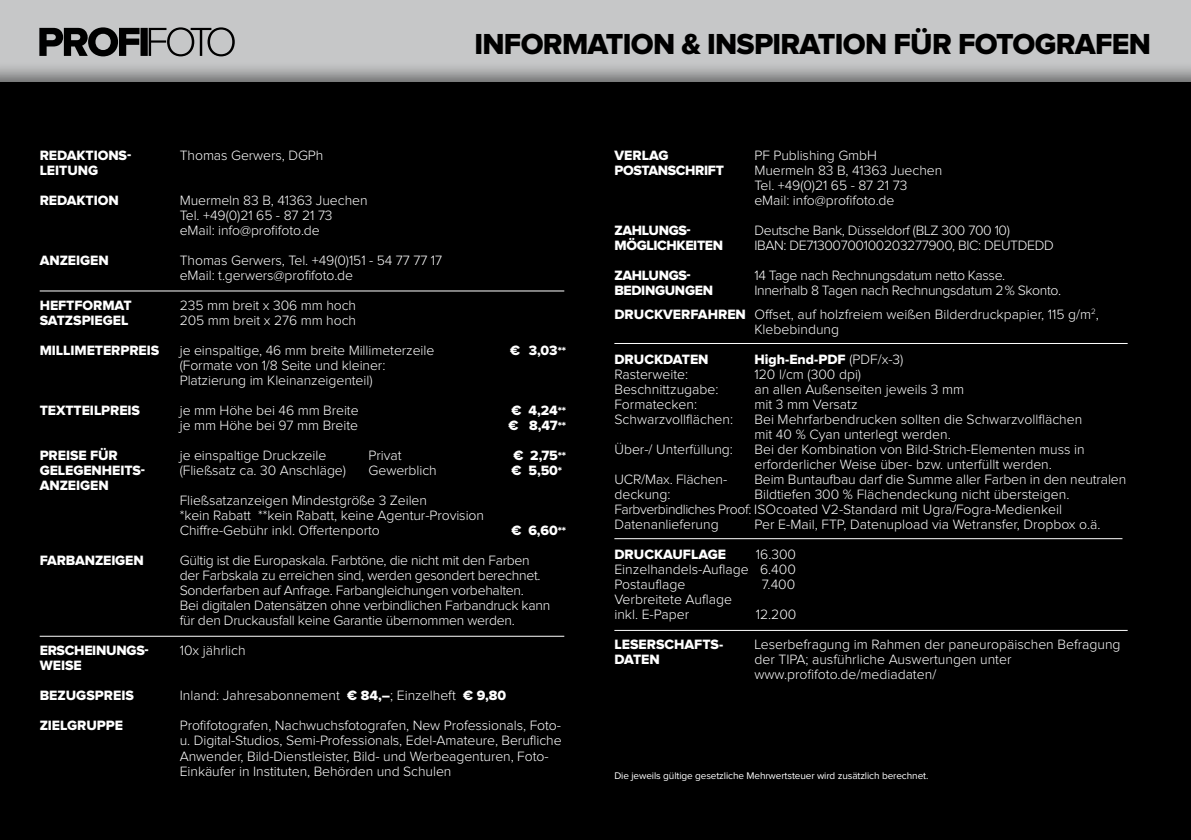
<style>
.page{position:relative;width:1191px;height:840px;background:#fff}
.page>*{position:absolute;margin:0;border:0;box-sizing:border-box;transform-origin:0 0}
.t1{font:30px "Proxima Nova Extrabld";letter-spacing:-.025em;color:#000}
.t2{font:300 14px/15px "Proxima Nova";letter-spacing:-.005em;color:#fff}
.t3{font:14px/30px "Proxima Nova Extrabld";letter-spacing:-.005em;color:#fff}
.t4{font:300 14px "Proxima Nova";letter-spacing:-.025em;color:#fff}
.t5{font:14px "Proxima Nova Extrabld";letter-spacing:-.025em;color:#fff}
.t6{font:10px "Proxima Nova";letter-spacing:-.01em;color:#fff}
.s1{font-size:12px}
.s2{font-family:"Proxima Nova Extrabld";font-weight:400}
.s3{font-family:"Proxima Nova";font-weight:300}
</style>
<div class="page">
<div style="left:0;top:0;width:1191px;height:839px;background:#000"></div>
<hr style="left:40px;top:290px;width:524px;height:1px;background:#fff">
<hr style="left:40px;top:635px;width:524px;height:1px;background:#fff">
<hr style="left:614px;top:343px;width:513px;height:1px;background:#fff">
<hr style="left:614px;top:629px;width:513px;height:1px;background:#fff">
<hr style="left:614px;top:538px;width:508px;height:1px;background:#fff">
<div style="left:0;top:0;width:1191px;height:84px;background:#000;opacity:.5"></div>
<svg style="left:39px;top:27px;width:196px;height:29px"></svg>
<h1 class="t1" style="left:474px;top:30px;width:678px">INFORMATION &amp; INSPIRATION FÜR FOTOGRAFEN</h1>
<p class="t3" style="left:40px;top:141px;width:93px">REDAKTIONS-</p>
<p class="t2" style="left:180px;top:148px;width:145px">Thomas Gerwers, DGPh</p>
<p class="t3" style="left:40px;top:156px;width:81px">LEITUNG<br>REDAKTION</p>
<p class="t2" style="left:180px;top:193px;width:189px">Muermeln 83 B, 41363 Juechen<br>Tel. +49(0)21 65 - 87 21 73 eMail: info@profifoto.de</p>
<p class="t3" style="left:40px;top:246px;width:71px">ANZEIGEN</p>
<p class="t2" style="left:180px;top:253px;width:264px">Thomas Gerwers, Tel. +49(0)151 - 54 77 77 17 eMail: t.gerwers@profifoto.de</p>
<p class="t3" style="left:40px;top:291px;width:93px">HEFTFORMAT</p>
<p class="t2" style="left:180px;top:298px;width:178px">235 mm breit x 306 mm hoch</p>
<p class="t3" style="left:40px;top:305px;width:90px">SATZSPIEGEL</p>
<p class="t2" style="left:180px;top:313px;width:178px">205 mm breit x 276 mm hoch</p>
<p class="t3" style="left:40px;top:336px;width:121px">MILLIMETERPREIS</p>
<p class="t2" style="left:180px;top:343px;width:256px">je einspaltige, 46 mm breite Millimeterzeile</p>
<p class="t3" style="left:510px;top:336px;width:57px">€ 3,03<span class="s1">**</span></p>
<p class="t2" style="left:180px;top:358px;width:207px">(Formate von 1/8 Seite und kleiner:<br>Platzierung im Kleinanzeigenteil)</p>
<p class="t3" style="left:40px;top:396px;width:102px">TEXTTEILPREIS</p>
<p class="t2" style="left:180px;top:403px;width:180px">je mm Höhe bei 46 mm Breite</p>
<p class="t3" style="left:511px;top:396px;width:56px">€ 4,24<span class="s1">**</span></p>
<p class="t2" style="left:180px;top:418px;width:180px">je mm Höhe bei 97 mm Breite</p>
<p class="t3" style="left:508px;top:411px;width:59px">€ 8,47<span class="s1">**</span></p>
<p class="t3" style="left:40px;top:441px;width:80px">PREISE FÜR</p>
<p class="t2" style="left:180px;top:448px;width:148px">je einspaltige Druckzeile</p>
<p class="t2" style="left:369px;top:448px;width:34px">Privat</p>
<p class="t3" style="left:513px;top:441px;width:54px">€ 2,75<span class="s1">**</span></p>
<p class="t3" style="left:40px;top:456px;width:107px">GELEGENHEITS-</p>
<p class="t2" style="left:180px;top:463px;width:168px">(Fließsatz ca. 30 Anschläge)</p>
<p class="t2" style="left:369px;top:463px;width:70px">Gewerblich</p>
<p class="t3" style="left:511px;top:456px;width:52px">€ 5,50<span class="s1">*</span></p>
<p class="t3" style="left:40px;top:471px;width:71px">ANZEIGEN</p>
<p class="t2" style="left:180px;top:493px;width:306px">Fließsatzanzeigen Mindestgröße 3 Zeilen<br>*kein Rabatt **kein Rabatt, keine Agentur-Provision<br>Chiffre-Gebühr inkl. Offertenporto</p>
<p class="t3" style="left:511px;top:516px;width:56px">€ 6,60<span class="s1">**</span></p>
<p class="t3" style="left:40px;top:546px;width:106px">FARBANZEIGEN</p>
<p class="t2" style="left:180px;top:553px;width:372px">Gültig ist die Europaskala. Farbtöne, die nicht mit den Farben der Farbskala zu erreichen sind, werden gesondert berechnet.<br>Sonderfarben auf Anfrage. Farbangleichungen vorbehalten.<br>Bei digitalen Datensätzen ohne verbindlichen Farbandruck kann für den Druckausfall keine Garantie übernommen werden.</p>
<p class="t3" style="left:40px;top:636px;width:111px">ERSCHEINUNGS-</p>
<p class="t2" style="left:180px;top:643px;width:67px">10x jährlich</p>
<p class="t3" style="left:40px;top:651px;width:96px">WEISE<br>BEZUGSPREIS</p>
<p class="t2" style="left:180px;top:688px;width:328px">Inland: Jahresabonnement <span class="s2">€ 84,–</span>; Einzelheft <span class="s2">€ 9,80</span></p>
<p class="t3" style="left:40px;top:711px;width:85px">ZIELGRUPPE</p>
<p class="t2" style="left:180px;top:718px;width:383px">Profifotografen, Nachwuchsfotografen, New Professionals, Foto&shy;u. Digital-Studios, Semi-Professionals, Edel-Amateure, Berufliche Anwender, Bild-Dienstleister, Bild- und Werbeagenturen, Foto-Einkäufer in Instituten, Behörden und Schulen</p>
<p class="t3" style="left:614px;top:141px;width:56px">VERLAG</p>
<p class="t2" style="left:754px;top:148px;width:124px">PF Publishing GmbH</p>
<p class="t5" style="left:614px;top:164px;width:111px">POSTANSCHRIFT</p>
<p class="t2" style="left:754px;top:163px;width:189px">Muermeln 83 B, 41363 Juechen<br>Tel. +49(0)21 65 - 87 21 73 eMail: info@profifoto.de</p>
<p class="t5" style="left:614px;top:224px;width:78px">ZAHLUNGS-</p>
<p class="t4" style="left:754px;top:224px;width:257px">Deutsche Bank, Düsseldorf (BLZ 300 700 10)</p>
<p class="t5" style="left:614px;top:239px;width:110px">MÖGLICHKEITEN</p>
<p class="t4" style="left:754px;top:239px;width:301px">IBAN: DE71300700100203277900, BIC: DEUTDEDD</p>
<p class="t5" style="left:614px;top:269px;width:78px">ZAHLUNGS-</p>
<p class="t4" style="left:754px;top:269px;width:252px">14 Tage nach Rechnungsdatum netto Kasse.</p>
<p class="t5" style="left:614px;top:284px;width:100px">BEDINGUNGEN</p>
<p class="t2" style="left:614px;top:279px;width:486px;line-height:23.6px;text-indent:140px">Innerhalb 8 Tagen nach Rechnungsdatum 2% Skonto.<br><span class="s2">DRUCKVERFAHREN</span> Offset, auf holzfreiem weißen Bilderdruckpapier, 115 g/m<sup>2</sup>,</p>
<p class="t2" style="left:754px;top:322px;width:86px">Klebebindung</p>
<p class="t3" style="left:614px;top:344px;width:96px">DRUCKDATEN</p>
<p class="t3" style="left:754px;top:344px;width:150px">High-End-PDF <span class="s3">(PDF/x-3)</span></p>
<p class="t2" style="left:614px;top:367px;width:75px">Rasterweite:</p>
<p class="t2" style="left:754px;top:367px;width:108px">120 l/cm (300 dpi)</p>
<p class="t2" style="left:614px;top:382px;width:106px">Beschnittzugabe:</p>
<p class="t2" style="left:754px;top:382px;width:211px">an allen Außenseiten jeweils 3 mm</p>
<p class="t2" style="left:614px;top:397px;width:84px">Formatecken:</p>
<p class="t2" style="left:754px;top:397px;width:105px">mit 3 mm Versatz</p>
<p class="t2" style="left:614px;top:412px;width:120px">Schwarzvollflächen:</p>
<p class="t2" style="left:754px;top:412px;width:329px">Bei Mehrfarbendrucken sollten die Schwarzvollflächen mit 40 % Cyan unterlegt werden.</p>
<p class="t2" style="left:614px;top:442px;width:120px">Über-/ Unterfüllung:</p>
<p class="t2" style="left:754px;top:442px;width:332px">Bei der Kombination von Bild-Strich-Elementen muss in erforderlicher Weise über- bzw. unterfüllt werden.</p>
<p class="t2" style="left:614px;top:472px;width:114px">UCR/Max. Flächen-</p>
<p class="t2" style="left:754px;top:472px;width:373px">Beim Buntaufbau darf die Summe aller Farben in den neutralen</p>
<p class="t2" style="left:614px;top:487px;width:58px">deckung:</p>
<p class="t2" style="left:614px;top:487px;width:456px;text-indent:140px">Bildtiefen 300 % Flächendeckung nicht übersteigen.<br>Farbverbindliches Proof: ISOcoated V2-Standard mit Ugra/Fogra-Medienkeil<br>Datenanlieferung</p>
<p class="t2" style="left:754px;top:517px;width:347px">Per E-Mail, FTP, Datenupload via Wetransfer, Dropbox o.ä.</p>
<p class="t3" style="left:614px;top:539px;width:113px">DRUCKAUFLAGE</p>
<p class="t2" style="left:614px;top:547px;width:183px;text-align:justify;text-indent:141px">16.300<br>Einzelhandels-Auflage 6.400<br>Postauflage</p>
<p class="t2" style="left:762px;top:577px;width:35px">7.400</p>
<p class="t2" style="left:614px;top:592px;width:119px">Verbreitete Auflage inkl. E-Paper</p>
<p class="t2" style="left:755px;top:607px;width:42px">12.200</p>
<p class="t3" style="left:614px;top:629px;width:110px">LESERSCHAFTS-</p>
<p class="t2" style="left:754px;top:637px;width:368px">Leserbefragung im Rahmen der paneuropäischen Befragung</p>
<p class="t3" style="left:614px;top:644px;width:47px">DATEN</p>
<p class="t2" style="left:754px;top:652px;width:258px">der TIPA; ausführliche Auswertungen unter www.profifoto.de/mediadaten/</p>
<p class="t6" style="left:614px;top:770px;width:315px">Die jeweils gültige gesetzliche Mehrwertsteuer wird zusätzlich berechnet.</p>
</div>
